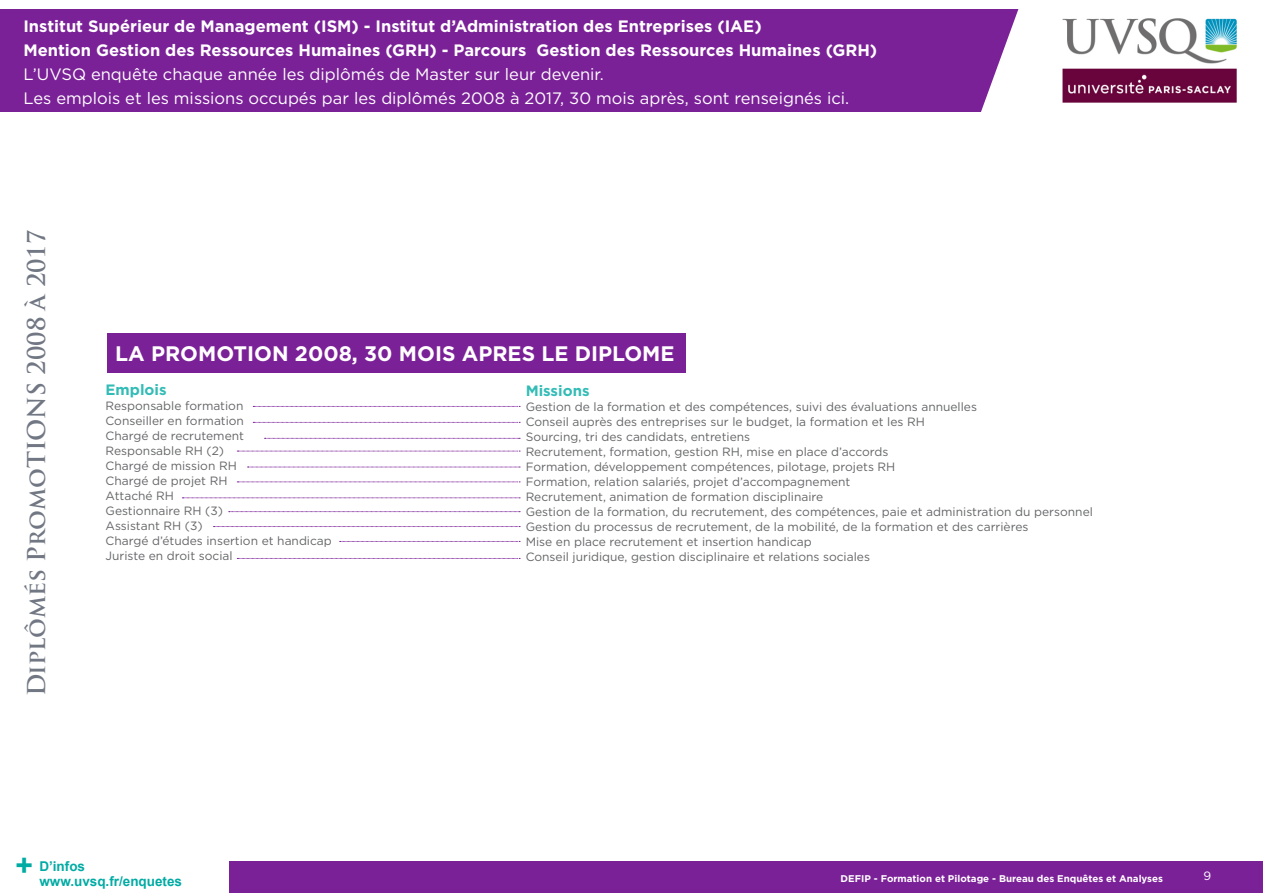
<style>
.page{position:relative;width:1263px;height:893px;background:#fff}
.page>*{position:absolute;margin:0;border:0;box-sizing:border-box;transform-origin:0 0}
.t1{font:700 30px "Arial";color:#00aba4}
.t2{font:700 24px "Trajan Pro";color:#717783}
.t3{font:700 21px "Gotham";color:#fff}
.t4{font:700 16.5px "Gotham";color:#fff}
.t5{font:16.5px "Gotham";color:#fff}
.t6{font:700 15px "Gotham";color:#33bcb6}
.t7{font:700 13.5px/15px "Arial";color:#00aba4}
.t8{font:12px "Gotham";color:#646567}
.t9{font:12px "Gotham";color:#fff}
.t10{font:700 9.75px "Gotham";color:#fff}
</style>
<div class="page">
<div style="left:0;top:861px;width:1263px;height:32px;background:#7b2198"></div>
<div style="left:0;top:836px;width:229px;height:57px;background:#fff"></div>
<div style="left:0;top:10px;width:1023px;height:102px;background:#7b2198"></div>
<svg style="left:963px;top:9px;width:60px;height:103px"></svg>
<img style="left:1062px;top:18px;width:175px;height:85px">
<svg style="left:248px;top:467px;width:272px;height:1px"></svg>
<svg style="left:253px;top:422px;width:267px;height:1px"></svg>
<svg style="left:253px;top:406px;width:267px;height:1px"></svg>
<svg style="left:340px;top:541px;width:180px;height:1px"></svg>
<svg style="left:265px;top:438px;width:255px;height:1px"></svg>
<svg style="left:237px;top:451px;width:283px;height:1px"></svg>
<svg style="left:213px;top:526px;width:307px;height:1px"></svg>
<svg style="left:182px;top:498px;width:338px;height:1px"></svg>
<svg style="left:229px;top:511px;width:291px;height:1px"></svg>
<svg style="left:237px;top:482px;width:283px;height:1px"></svg>
<svg style="left:237px;top:558px;width:283px;height:1px"></svg>
<div style="left:107px;top:333px;width:578px;height:39px;background:#7b2198"></div>
<p class="t4" style="left:23px;top:16px;width:740px">Institut Supérieur de Management (ISM) - Institut d’Administration des Entreprises (IAE)</p>
<p class="t4" style="left:23px;top:40px;width:855px">Mention Gestion des Ressources Humaines (GRH) - Parcours Gestion des Ressources Humaines (GRH)</p>
<p class="t5" style="left:23px;top:64px;width:582px">L’UVSQ enquête chaque année les diplômés de Master sur leur devenir.</p>
<p class="t5" style="left:23px;top:88px;width:827px">Les emplois et les missions occupés par les diplômés 2008 à 2017, 30 mois après, sont renseignés ici.</p>
<h2 class="t2" style="left:22px;top:696px;width:468px;rotate:-90deg">Diplômés PromoTIONS 2008 à 2017</h2>
<p class="t3" style="left:115px;top:340px;width:561px">LA PROMOTION 2008, 30 MOIS APRES LE DIPLOME</p>
<p class="t6" style="left:106px;top:380px;width:62px">Emplois</p>
<p class="t8" style="left:106px;top:398px;width:139px">Responsable formation</p>
<p class="t8" style="left:106px;top:413px;width:140px">Conseiller en formation</p>
<p class="t8" style="left:106px;top:428px;width:140px">Chargé de recrutement</p>
<p class="t8" style="left:106px;top:443px;width:120px">Responsable RH (2)</p>
<p class="t8" style="left:106px;top:458px;width:133px">Chargé de mission RH</p>
<p class="t8" style="left:106px;top:473px;width:123px">Chargé de projet RH</p>
<p class="t8" style="left:106px;top:488px;width:70px">Attaché RH</p>
<p class="t8" style="left:106px;top:503px;width:119px">Gestionnaire RH (3)</p>
<p class="t8" style="left:106px;top:518px;width:99px">Assistant RH (3)</p>
<p class="t8" style="left:106px;top:533px;width:228px">Chargé d’études insertion et handicap</p>
<p class="t8" style="left:106px;top:548px;width:129px">Juriste en droit social</p>
<p class="t6" style="left:526px;top:381px;width:65px">Missions</p>
<p class="t8" style="left:526px;top:399px;width:453px">Gestion de la formation et des compétences, suivi des évaluations annuelles</p>
<p class="t8" style="left:526px;top:414px;width:401px">Conseil auprès des entreprises sur le budget, la formation et les RH</p>
<p class="t8" style="left:526px;top:429px;width:226px">Sourcing, tri des candidats, entretiens</p>
<p class="t8" style="left:526px;top:444px;width:364px">Recrutement, formation, gestion RH, mise en place d’accords</p>
<p class="t8" style="left:526px;top:459px;width:371px">Formation, développement compétences, pilotage, projets RH</p>
<p class="t8" style="left:526px;top:474px;width:326px">Formation, relation salariés, projet d’accompagnement</p>
<p class="t8" style="left:526px;top:489px;width:299px">Recrutement, animation de formation disciplinaire</p>
<p class="t8" style="left:526px;top:504px;width:569px">Gestion de la formation, du recrutement, des compétences, paie et administration du personnel</p>
<p class="t8" style="left:526px;top:519px;width:504px">Gestion du processus de recrutement, de la mobilité, de la formation et des carrières</p>
<p class="t8" style="left:526px;top:534px;width:288px">Mise en place recrutement et insertion handicap</p>
<p class="t8" style="left:526px;top:549px;width:346px">Conseil juridique, gestion disciplinaire et relations sociales</p>
<h1 class="t1" style="left:15px;top:845px;width:19px">+</h1>
<p class="t7" style="left:39px;top:859px;width:144px">D’infos www.uvsq.fr/enquetes</p>
<p class="t10" style="left:841px;top:872px;width:324px">DEFIP - Formation et Pilotage - Bureau des Enquêtes et Analyses</p>
<p class="t9" style="left:1203px;top:868px;width:9px">9</p>
</div>
